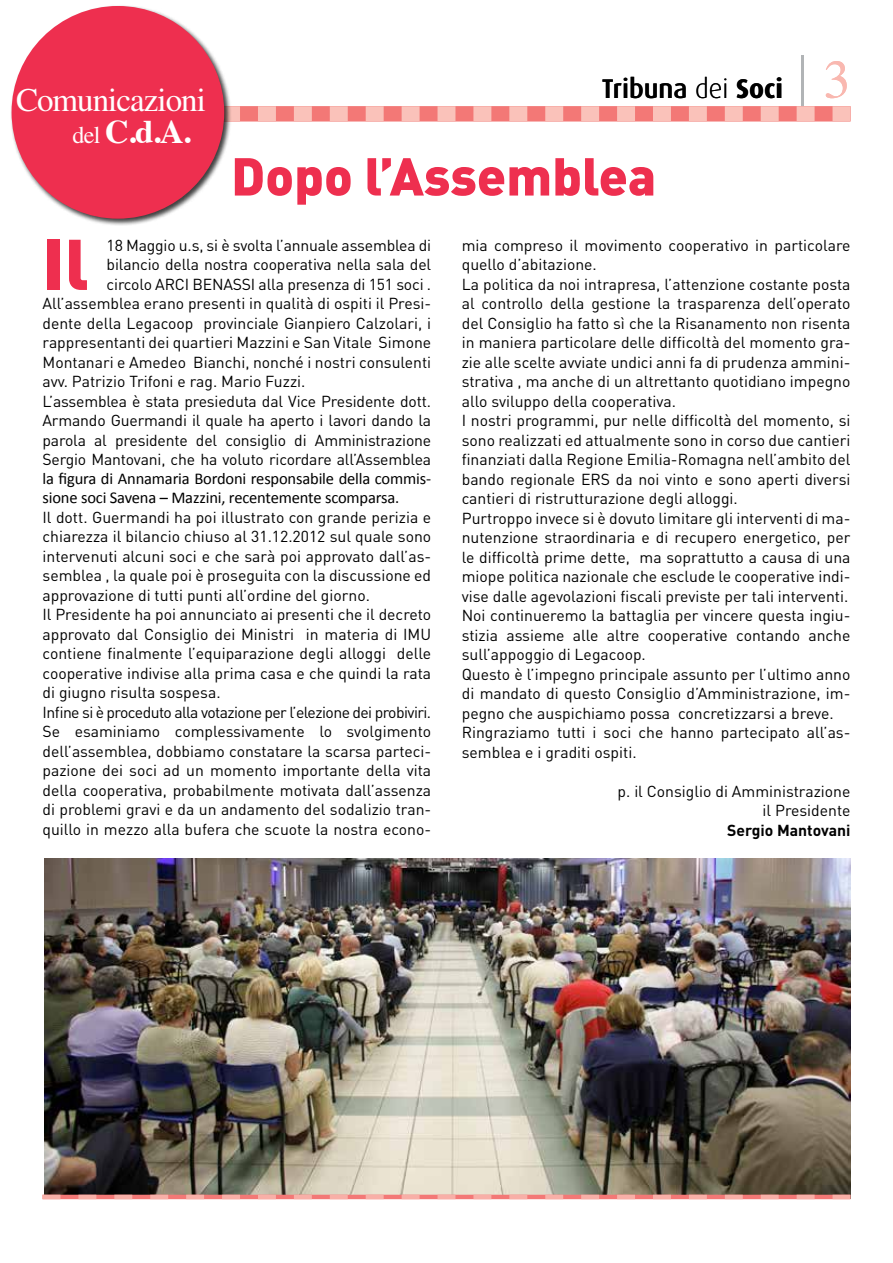
<style>
.page{position:relative;width:893px;height:1263px;background:#fff}
.page>*{position:absolute;margin:0;border:0;box-sizing:border-box;transform-origin:0 0}
.t1{font:900 70.5px "DIN";color:#ee2f4f}
.t2{font:900 52.5px "DIN";color:#ee2f4f}
.t3{font:33px/31.8px "Times";letter-spacing:-.03em;color:#fff}
.t4{font:500 27px "Dax";color:#000}
.t5{font:16.5px/18.9px "Calibri";letter-spacing:-.01em;color:#000}
.t6{font:15.75px/19.5px "DIN";color:#000}
.t7{font:700 15.75px "DIN";color:#000}
.s1{font-size:24px}
.s2{font-weight:700}
.s3{font-weight:300}
.s4{font-weight:300;font-size:54px;color:#b1b4b6}
.s5{font-family:"Times";font-weight:400;font-size:54px;color:#f9b8b0}
</style>
<div class="page">
<img style="left:44px;top:858px;width:806px;height:337px">
<svg style="left:232px;top:106px;width:618px;height:15px;background:#f69d98"></svg>
<svg style="left:43px;top:1195px;width:807px;height:4px;background:#f5948e"></svg>
<div style="left:10px;top:4px;width:222px;height:222px;background:#000;opacity:.75"></div>
<div style="left:12px;top:6px;width:212px;height:213px;background:#ee2f4f;border-radius:50%"></div>
<h3 class="t3" style="left:73px;top:84px;width:135px;text-indent:-57px">Comunicazioni <span class="s1">del</span> <span class="s2">C.d.A.</span></h3>
<h3 class="t4" style="left:602px;top:73px;width:250px">Tribuna <span class="s3">dei</span> <span class="s2">Soci</span> <span class="s4">|</span> <span class="s5">3</span></h3>
<h2 class="t2" style="left:231px;top:141px;width:427px">Dopo l’Assemblea</h2>
<p class="t6" style="left:462px;top:235px;width:390px">mia compreso il movimento cooperativo in particolare quello d’abitazione.<br>La politica da noi intrapresa, l’attenzione costante posta al controllo della gestione la trasparenza dell’operato del Consiglio ha fatto sì che la Risanamento non risenta in maniera particolare delle difficoltà del momento gra&shy;zie alle scelte avviate undici anni fa di prudenza ammini&shy;strativa , ma anche di un altrettanto quotidiano impegno allo sviluppo della cooperativa.<br>I nostri programmi, pur nelle difficoltà del momento, si sono realizzati ed attualmente sono in corso due cantieri finanziati dalla Regione Emilia-Romagna nell’ambito del bando regionale ERS da noi vinto e sono aperti diversi cantieri di ristrutturazione degli alloggi.<br>Purtroppo invece si è dovuto limitare gli interventi di ma&shy;nutenzione straordinaria e di recupero energetico, per le difficoltà prime dette, ma soprattutto a causa di una miope politica nazionale che esclude le cooperative indi&shy;vise dalle agevolazioni fiscali previste per tali interventi.<br>Noi continueremo la battaglia per vincere questa ingiu&shy;stizia assieme alle altre cooperative contando anche sull’appoggio di Legacoop.<br>Questo è l’impegno principale assunto per l’ultimo anno di mandato di questo Consiglio d’Amministrazione, im&shy;pegno che auspichiamo possa concretizzarsi a breve.<br>Ringraziamo tutti i soci che hanno partecipato all’as&shy;semblea e i graditi ospiti.</p>
<p class="t6" style="left:618px;top:781px;width:234px;text-align:right">p. il Consiglio di Amministrazione il Presidente</p>
<p class="t7" style="left:727px;top:820px;width:125px">Sergio Mantovani</p>
<h1 class="t1" style="left:43px;top:217px;width:48px">Il</h1>
<p class="t6" style="left:107px;top:235px;width:326px">18 Maggio u.s, si è svolta l’annuale assemblea di</p>
<p class="t6" style="left:107px;top:255px;width:326px">bilancio della nostra cooperativa nella sala del</p>
<p class="t6" style="left:107px;top:274px;width:326px">circolo ARCI BENASSI alla presenza di 151 soci .</p>
<p class="t6" style="left:43px;top:294px;width:390px">All’assemblea erano presenti in qualità di ospiti il Presi-</p>
<p class="t6" style="left:43px;top:313px;width:390px">dente della Legacoop provinciale Gianpiero Calzolari, i</p>
<p class="t6" style="left:43px;top:333px;width:390px">rappresentanti dei quartieri Mazzini e San Vitale Simone</p>
<p class="t6" style="left:43px;top:352px;width:390px">Montanari e Amedeo Bianchi, nonché i nostri consulenti</p>
<p class="t6" style="left:43px;top:372px;width:264px">avv. Patrizio Trifoni e rag. Mario Fuzzi.</p>
<p class="t6" style="left:43px;top:391px;width:390px">L’assemblea è stata presieduta dal Vice Presidente dott.</p>
<p class="t6" style="left:43px;top:411px;width:390px">Armando Guermandi il quale ha aperto i lavori dando la</p>
<p class="t6" style="left:43px;top:430px;width:390px">parola al presidente del consiglio di Amministrazione</p>
<p class="t6" style="left:43px;top:450px;width:390px">Sergio Mantovani, che ha voluto ricordare all’Assemblea</p>
<p class="t5" style="left:43px;top:470px;width:390px">la figura di Annamaria Bordoni responsabile della commis&shy;sione soci Savena – Mazzini, recentemente scomparsa.</p>
<p class="t6" style="left:43px;top:507px;width:390px">Il dott. Guermandi ha poi illustrato con grande perizia e chiarezza il bilancio chiuso al 31.12.2012 sul quale sono intervenuti alcuni soci e che sarà poi approvato dall’as&shy;semblea , la quale poi è proseguita con la discussione ed approvazione di tutti punti all’ordine del giorno.<br>Il Presidente ha poi annunciato ai presenti che il decreto approvato dal Consiglio dei Ministri in materia di IMU contiene finalmente l’equiparazione degli alloggi delle cooperative indivise alla prima casa e che quindi la rata di giugno risulta sospesa.<br>Infine si è proceduto alla votazione per l’elezione dei probiviri.<br>Se esaminiamo complessivamente lo svolgimento dell’assemblea, dobbiamo constatare la scarsa parteci&shy;pazione dei soci ad un momento importante della vita della cooperativa, probabilmente motivata dall’assenza di problemi gravi e da un andamento del sodalizio tran&shy;quillo in mezzo alla bufera che scuote la nostra econo-</p>
</div>
